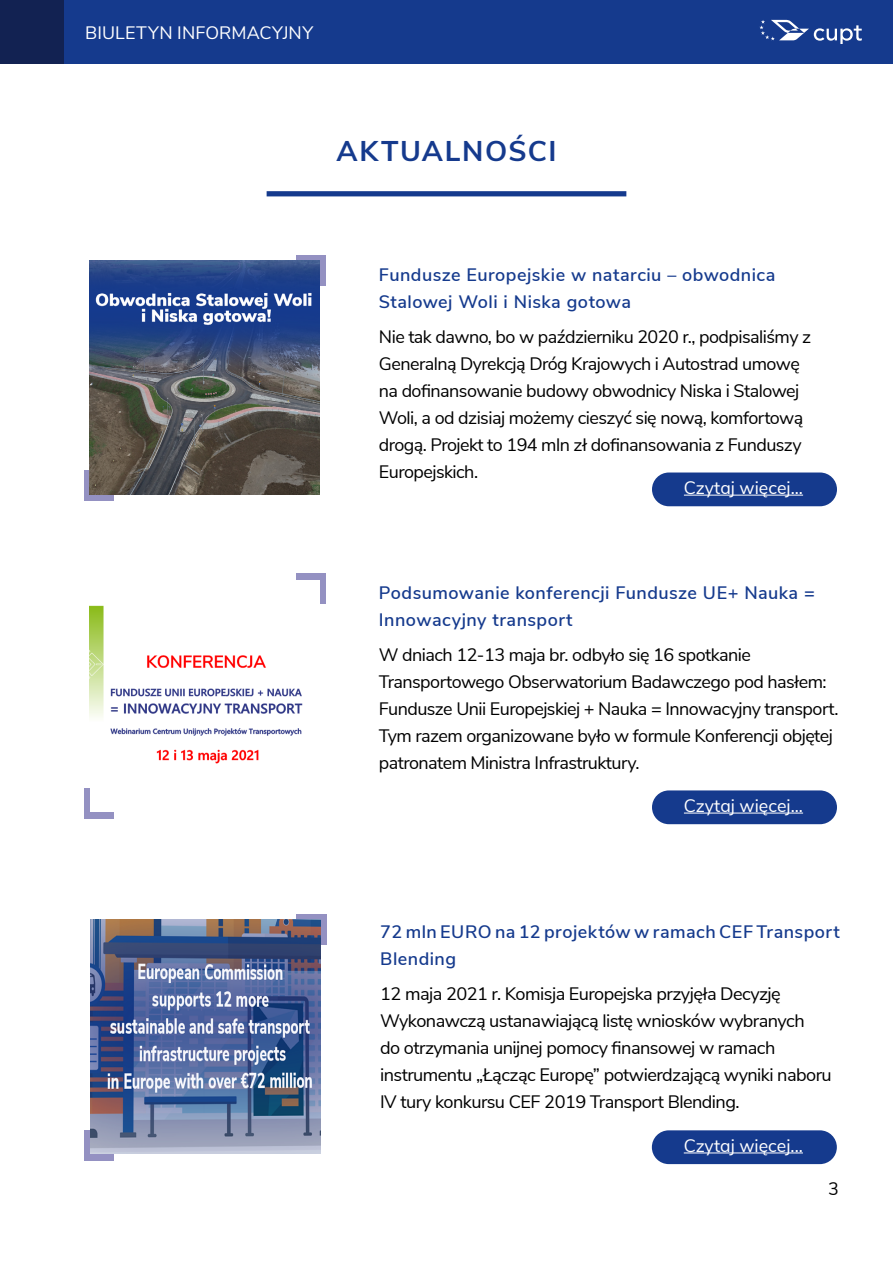
<style>
.page{position:relative;width:893px;height:1263px;background:#fff}
.page>*{position:absolute;margin:0;border:0;box-sizing:border-box;transform-origin:0 0}
.Nagłówki_-_sekcje{font:700 28.5px "Nunito Sans";letter-spacing:.055em;color:#153a8d}
.aktualności_treść{font:18px/27px "Nunito Sans";letter-spacing:-.03em;color:#000}
.Head_aktualności{font:600 18px/27px "Nunito Sans";letter-spacing:.025em;color:#153a8d}
.czytaj_więcej{font:18px "Nunito Sans";color:#fff}
.t1{font:16.5px "Nunito Sans";letter-spacing:.01em;color:#fff}
</style>
<div class="page">
<div style="left:38px;top:0;width:855px;height:64px;background:#153a8d"></div>
<div style="left:0;top:0;width:64px;height:64px;background:#122252"></div>
<svg style="left:759px;top:20px;width:103px;height:24px"></svg>
<div style="left:267px;top:191px;width:359px;height:5px;background:#153a8d"></div>
<div style="left:296px;top:573px;width:30px;height:30px;background:#9491c2"></div>
<div style="left:84px;top:789px;width:29px;height:30px;background:#9491c2"></div>
<div style="left:90px;top:580px;width:230px;height:232px;background:#fff"></div>
<div style="left:652px;top:790px;width:185px;height:34px;background:#153a8d;border-radius:17px"></div>
<hr style="left:684px;top:813px;width:119px;height:1px;background:#fff">
<div style="left:296px;top:255px;width:30px;height:30px;background:#9491c2"></div>
<div style="left:84px;top:471px;width:29px;height:30px;background:#9491c2"></div>
<div style="left:652px;top:472px;width:185px;height:34px;background:#153a8d;border-radius:17px"></div>
<hr style="left:684px;top:495px;width:119px;height:1px;background:#fff">
<div style="left:652px;top:1130px;width:185px;height:34px;background:#153a8d;border-radius:17px"></div>
<hr style="left:684px;top:1152px;width:119px;height:1px;background:#fff">
<div style="left:298px;top:915px;width:29px;height:30px;background:#9491c2"></div>
<svg style="left:84px;top:1130px;width:30px;height:30px"></svg>
<div style="left:296px;top:915px;width:30px;height:30px;background:#9491c2"></div>
<img style="left:89px;top:261px;width:231px;height:234px">
<img style="left:89px;top:605px;width:214px;height:159px">
<img style="left:91px;top:919px;width:230px;height:234px">
<p class="t1" style="left:85px;top:20px;width:212px">BIULETYN INFORMACYJNY</p>
<p class="Nagłówki_-_sekcje" style="left:336px;top:131px;width:222px">AKTUALNOŚCI</p>
<p class="Head_aktualności" style="left:379px;top:260px;width:398px">Fundusze Europejskie w natarciu – obwodnica<br>Stalowej Woli i Niska gotowa</p>
<p class="aktualności_treść" style="left:379px;top:322px;width:434px">Nie tak dawno, bo w październiku 2020 r., podpisaliśmy z Generalną Dyrekcją Dróg Krajowych i Autostrad umowę na dofinansowanie budowy obwodnicy Niska i Stalowej Woli, a od dzisiaj możemy cieszyć się nową, komfortową drogą. Projekt to 194 mln zł dofinansowania z Funduszy Europejskich.</p>
<p class="czytaj_więcej" style="left:684px;top:474px;width:121px">Czytaj więcej...</p>
<p class="Head_aktualności" style="left:379px;top:578px;width:437px">Podsumowanie konferencji Fundusze UE+ Nauka =<br>Innowacyjny transport</p>
<p class="aktualności_treść" style="left:379px;top:640px;width:461px">W dniach 12-13 maja br. odbyło się 16 spotkanie Transportowego Obserwatorium Badawczego pod hasłem:<br>Fundusze Unii Europejskiej + Nauka = Innowacyjny transport.<br>Tym razem organizowane było w formule Konferencji objętej patronatem Ministra Infrastruktury.</p>
<p class="czytaj_więcej" style="left:684px;top:792px;width:121px">Czytaj więcej...</p>
<p class="Head_aktualności" style="left:380px;top:917px;width:461px">72 mln EURO na 12 projektów w ramach CEF Transport<br>Blending</p>
<p class="aktualności_treść" style="left:380px;top:979px;width:453px">12 maja 2021 r. Komisja Europejska przyjęła Decyzję Wykonawczą ustanawiającą listę wniosków wybranych<br>do otrzymania unijnej pomocy finansowej w ramach instrumentu „Łącząc Europę” potwierdzającą wyniki naboru IV tury konkursu CEF 2019 Transport Blending.</p>
<p class="czytaj_więcej" style="left:684px;top:1132px;width:121px">Czytaj więcej...</p>
<p class="aktualności_treść" style="left:828px;top:1174px;width:12px">3</p>
</div>
